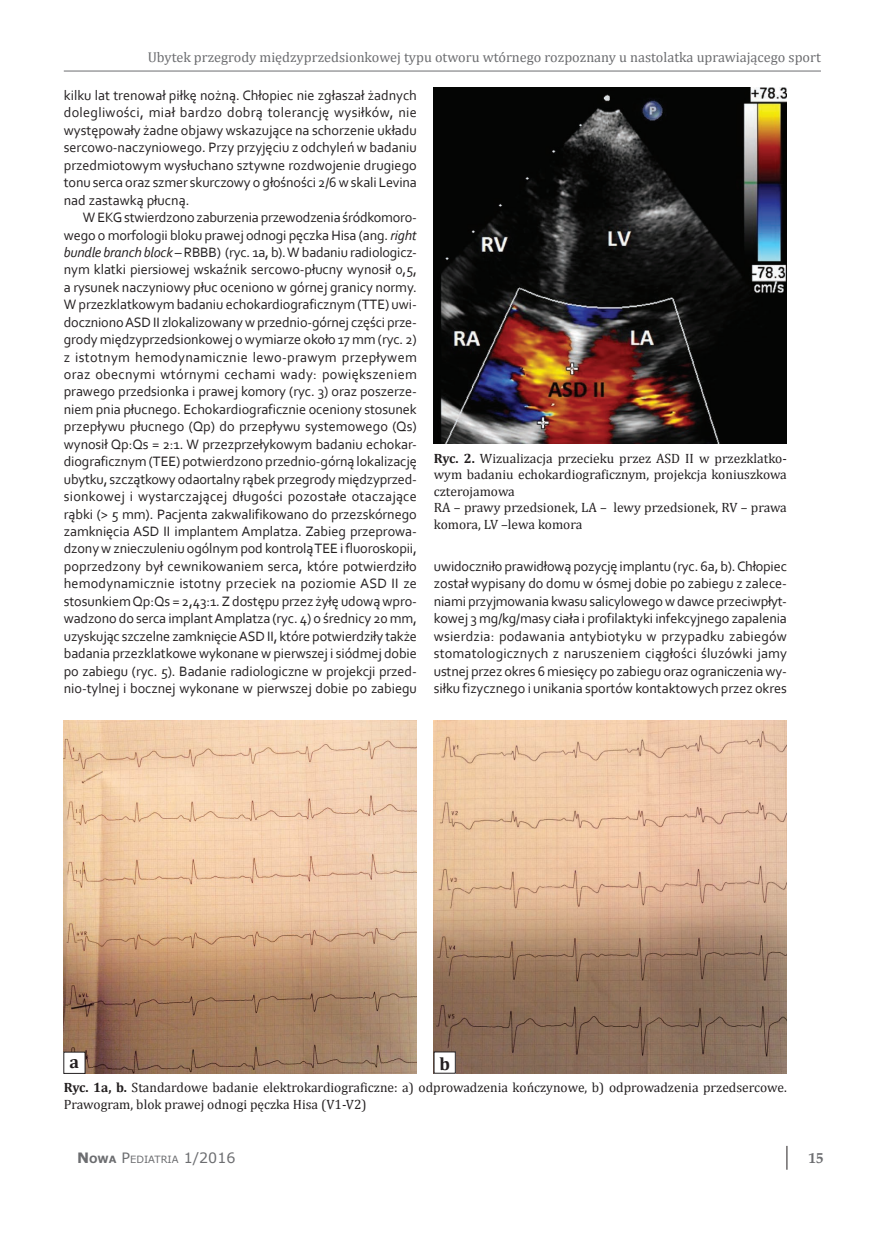
<style>
.page{position:relative;width:872px;height:1234px;background:#fff}
.page>*{position:absolute;margin:0;border:0;box-sizing:border-box;transform-origin:0 0}
.t1{font:700 18px "Cambria";color:#231f20}
.t2{font:700 15px "Palatino Linotype";color:#6c6d70}
.t3{font:14.25px/17.4px "Corbel";letter-spacing:-.005em;color:#231f20;text-align:justify}
.t4{font:14.25px "Cambria";color:#6c6d70}
.t5{font:13.5px/16.5px "Cambria";color:#231f20}
.t6{font:10.05px "Verdana";color:#6c6d70}
.s1{font-style:italic}
.s2{font-weight:700}
.s3{font-weight:700;font-size:14.25px}
.s4{font-size:14.25px}
</style>
<div class="page">
<hr style="left:64px;top:71px;width:757px;height:1px;background:#6c6d70">
<svg style="left:786px;top:1145px;width:1px;height:24px"></svg>
<img style="left:64px;top:720px;width:352px;height:353px">
<img style="left:434px;top:720px;width:352px;height:353px">
<div style="left:64px;top:1051px;width:21px;height:22px;background:#fff"></div>
<div style="left:434px;top:1051px;width:21px;height:21px;background:#fff"></div>
<img style="left:434px;top:87px;width:353px;height:356px">
<p class="t4" style="left:148px;top:49px;width:674px">Ubytek przegrody międzyprzedsionkowej typu otworu wtórnego rozpoznany u nastolatka uprawiającego sport</p>
<p class="t3" style="left:64px;top:86px;width:354px">kilku lat trenował piłkę nożną. Chłopiec nie zgłaszał żadnych dolegliwości, miał bardzo dobrą tolerancję wysiłków, nie występowały żadne objawy wskazujące na schorzenie układu sercowo-naczyniowego. Przy przyjęciu z odchyleń w badaniu przedmiotowym wysłuchano sztywne rozdwojenie drugiego tonu serca oraz szmer skurczowy o głośności 2/6 w skali Levina nad zastawką płucną.</p>
<p class="t3" style="left:64px;top:208px;width:355px;text-indent:19px">WEKG stwierdzono zaburzenia przewodzenia śródkomoro&shy;wego o morfologii bloku prawej odnogi pęczka Hisa (ang. <span class="s1">right bundle branch block</span> – RBBB) (ryc. 1a, b). W badaniu radiologicz&shy;nym klatki piersiowej wskaźnik sercowo-płucny wynosił 0,5, a rysunek naczyniowy płuc oceniono w górnej granicy normy.<br>W przezklatkowym badaniu echokardiograficznym (TTE) uwi&shy;doczniono ASD II zlokalizowany wprzednio-górnej części prze&shy;grody międzyprzedsionkowej o wymiarze około 17 mm (ryc. 2) z istotnym hemodynamicznie lewo-prawym przepływem oraz obecnymi wtórnymi cechami wady: powiększeniem prawego przedsionka i prawej komory (ryc. 3) oraz poszerze&shy;niem pnia płucnego. Echokardiograficznie oceniony stosunek przepływu płucnego (Qp) do przepływu systemowego (Qs) wynosił Qp:Qs = 2:1. W przezprzełykowym badaniu echokar&shy;diograficznym (TEE) potwierdzono przednio-górną lokalizację ubytku, szczątkowy odaortalny rąbek przegrody międzyprzed&shy;sionkowej i wystarczającej długości pozostałe otaczające rąbki (&gt; 5 mm). Pacjenta zakwalifikowano do przezskórnego zamknięcia ASD II implantem Amplatza. Zabieg przeprowa&shy;dzony w znieczuleniu ogólnym pod kontrolą TEE i fluoroskopii, poprzedzony był cewnikowaniem serca, które potwierdziło hemodynamicznie istotny przeciek na poziomie ASD II ze stosunkiem Qp:Qs = 2,43:1. Z dostępu przez żyłę udową wpro&shy;wadzono do serca implant Amplatza (ryc. 4) o średnicy 20 mm, uzyskując szczelne zamknięcie ASD II, które potwierdziły także badania przezklatkowe wykonane w pierwszej i siódmej dobie po zabiegu (ryc. 5). Badanie radiologiczne w projekcji przed&shy;nio-tylnej i bocznej wykonane w pierwszej dobie po zabiegu</p>
<p class="t5" style="left:434px;top:449px;width:354px"><span class="s2">Ryc. 2.</span> Wizualizacja przecieku przez ASD II w przezklatko&shy;wym badaniu echokardiograficznym, projekcja koniuszkowa czterojamowa<br>RA – prawy przedsionek, LA – lewy przedsionek, RV – prawa komora, LV –lewa komora</p>
<p class="t3" style="left:434px;top:557px;width:354px">uwidoczniło prawidłową pozycję implantu (ryc. 6a, b). Chłopiec został wypisany do domu w ósmej dobie po zabiegu z zalece&shy;niami przyjmowania kwasu salicylowego wdawce przeciwpłyt&shy;kowej 3 mg/kg/masy ciała i profilaktyki infekcyjnego zapalenia wsierdzia: podawania antybiotyku w przypadku zabiegów stomatologicznych z naruszeniem ciągłości śluzówki jamy ustnej przez okres 6 miesięcy po zabiegu oraz ograniczenia wy&shy;siłku fizycznego i unikania sportów kontaktowych przez okres</p>
<p class="t1" style="left:70px;top:1049px;width:11px">a</p>
<p class="t1" style="left:439px;top:1050px;width:12px">b</p>
<p class="t5" style="left:64px;top:1079px;width:724px"><span class="s2">Ryc. 1a, b.</span> Standardowe badanie elektrokardiograficzne: a) odprowadzenia kończynowe, b) odprowadzenia przedsercowe.<br>Prawogram, blok prawej odnogi pęczka Hisa (V1-V2)</p>
<p class="t6" style="left:77px;top:1152px;width:160px"><span class="s3">N</span><span class="s2">OWA</span> <span class="s4">P</span>EDIATRIA <span class="s4">1/2016</span></p>
<p class="t2" style="left:808px;top:1146px;width:16px">15</p>
</div>
